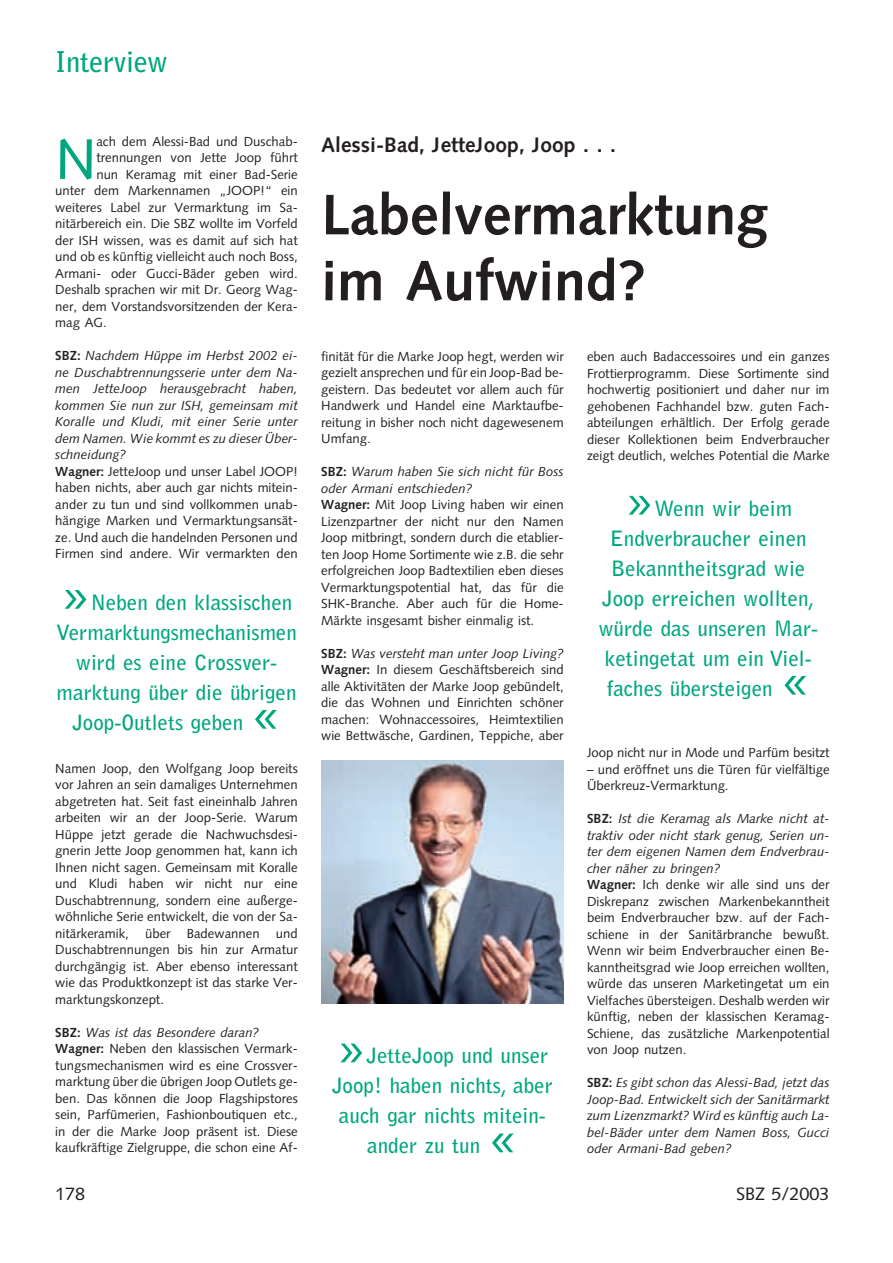
<style>
.page{position:relative;width:893px;height:1263px;background:#fff}
.page>*{position:absolute;margin:0;border:0;box-sizing:border-box;transform-origin:0 0}
.t1{font:300 60px "Bell Gothic";color:#00a77e}
.t2{font:57.15px "Syntax";color:#00a77e}
.t3{font:700 57px/66px "Syntax";color:#231f20}
.t4{font:700 28.5px "Bell Gothic";letter-spacing:-.01em;color:#00a77e}
.t5{font:700 21px "Bell Gothic";color:#00a77e}
.t6{font:700 21px "Syntax";color:#231f20}
.t7{font:18px "Syntax";color:#231f20}
.t8{font:13.2px/16.5px "Syntax";color:#231f20;text-align:justify}
.t9{font:italic 13.2px/16.5px "Syntax";color:#231f20;text-align:justify}
.s1{font-weight:700;font-style:normal}
.s2{font-style:normal}
.s3{font-weight:700}
.s4{font-style:italic}
</style>
<div class="page">
<img style="left:321px;top:761px;width:242px;height:243px">
<h3 class="t4" style="left:55px;top:51px;width:114px">Interview</h3>
<h2 class="t2" style="left:55px;top:136px;width:43px">N</h2>
<p class="t8" style="left:96px;top:134px;width:203px">ach dem Alessi-Bad und Duschab-</p>
<p class="t8" style="left:96px;top:151px;width:203px">trennungen von Jette Joop führt</p>
<p class="t8" style="left:96px;top:167px;width:203px">nun Keramag mit einer Bad-Serie</p>
<p class="t8" style="left:55px;top:184px;width:244px">unter dem Markennamen „JOOP!“ ein</p>
<p class="t8" style="left:55px;top:200px;width:244px">weiteres Label zur Vermarktung im Sa-</p>
<p class="t8" style="left:55px;top:217px;width:244px">nitärbereich ein. Die SBZ wollte im Vorfeld</p>
<p class="t8" style="left:55px;top:233px;width:244px">der ISH wissen, was es damit auf sich hat</p>
<p class="t8" style="left:55px;top:250px;width:244px">und ob es künftig vielleicht auch noch Boss,</p>
<p class="t8" style="left:55px;top:266px;width:244px">Armani- oder Gucci-Bäder geben wird.</p>
<p class="t8" style="left:55px;top:283px;width:244px">Deshalb sprachen wir mit Dr. Georg Wag-</p>
<p class="t8" style="left:55px;top:299px;width:244px">ner, dem Vorstandsvorsitzenden der Kera-</p>
<p class="t8" style="left:55px;top:316px;width:53px">mag AG.</p>
<p class="t9" style="left:55px;top:349px;width:244px;text-align:left"><span class="s1">SBZ:</span> Nachdem Hüppe im Herbst 2002 ei&shy;ne Duschabtrennungsserie unter dem Na&shy;men JetteJoop herausgebracht haben, kommen Sie nun zur ISH, gemeinsam mit Koralle und Kludi, mit einer Serie unter dem Namen. Wie kommt es zu dieser Über&shy;schneidung?<br><span class="s1">Wagner:</span> <span class="s2">JetteJoop und unser Label JOOP! haben nichts, aber auch gar nichts mitein&shy;ander zu tun und sind vollkommen unab&shy;hängige Marken und Vermarktungsansät&shy;ze. Und auch die handelnden Personen und Firmen sind andere. Wir vermarkten den</span></p>
<h1 class="t1" style="left:61px;top:571px;width:31px">»</h1>
<h3 class="t5" style="left:91px;top:594px;width:203px">Neben den klassischen</h3>
<h3 class="t5" style="left:56px;top:624px;width:242px">Vermarktungsmechanismen</h3>
<h3 class="t5" style="left:76px;top:654px;width:203px">wird es eine Crossver-</h3>
<h3 class="t5" style="left:56px;top:684px;width:241px">marktung über die übrigen</h3>
<h3 class="t5" style="left:72px;top:714px;width:172px">Joop-Outlets geben</h3>
<h1 class="t1" style="left:251px;top:691px;width:31px">«</h1>
<p class="t8" style="left:55px;top:761px;width:244px">Namen Joop, den Wolfgang Joop bereits vor Jahren an sein damaliges Unternehmen abgetreten hat. Seit fast eineinhalb Jahren arbeiten wir an der Joop-Serie. Warum Hüppe jetzt gerade die Nachwuchsdesi&shy;gnerin Jette Joop genommen hat, kann ich Ihnen nicht sagen. Gemeinsam mit Koralle und Kludi haben wir nicht nur eine Duschabtrennung, sondern eine außerge&shy;wöhnliche Serie entwickelt, die von der Sa&shy;nitärkeramik, über Badewannen und Duschabtrennungen bis hin zur Armatur durchgängig ist. Aber ebenso interessant wie das Produktkonzept ist das starke Ver&shy;marktungskonzept.</p>
<p class="t8" style="left:55px;top:1025px;width:244px;text-align:left"><span class="s3">SBZ:</span> <span class="s4">Was ist das Besondere daran?<br></span><span class="s3">Wagner:</span> Neben den klassischen Vermark&shy;tungsmechanismen wird es eine Crossver&shy;marktung über die übrigen Joop Outlets ge&shy;ben. Das können die Joop Flagshipstores sein, Parfümerien, Fashionboutiquen etc., in der die Marke Joop präsent ist. Diese kaufkräftige Zielgruppe, die schon eine Af-</p>
<h3 class="t6" style="left:321px;top:136px;width:296px">Alessi-Bad, JetteJoop, Joop . . .</h3>
<h3 class="t3" style="left:321px;top:187px;width:448px">Labelvermarktung im Aufwind?</h3>
<p class="t8" style="left:321px;top:349px;width:244px">finität für die Marke Joop hegt, werden wir gezielt ansprechen und für ein Joop-Bad be&shy;geistern. Das bedeutet vor allem auch für Handwerk und Handel eine Marktaufbe&shy;reitung in bisher noch nicht dagewesenem Umfang.</p>
<p class="t8" style="left:321px;top:465px;width:244px;text-align:left"><span class="s3">SBZ:</span> <span class="s4">Warum haben Sie sich nicht für Boss oder Armani entschieden?<br></span><span class="s3">Wagner:</span> Mit Joop Living haben wir einen Lizenzpartner der nicht nur den Namen Joop mitbringt, sondern durch die etablier&shy;ten Joop Home Sortimente wie z.B. die sehr erfolgreichen Joop Badtextilien eben dieses Vermarktungspotential hat, das für die SHK-Branche. Aber auch für die Home-Märkte insgesamt bisher einmalig ist.</p>
<p class="t8" style="left:321px;top:646px;width:244px"><span class="s3">SBZ:</span> <span class="s4">Was versteht man unter Joop Living?<br></span><span class="s3">Wagner:</span> In diesem Geschäftsbereich sind alle Aktivitäten der Marke Joop gebündelt, die das Wohnen und Einrichten schöner machen: Wohnaccessoires, Heimtextilien wie Bettwäsche, Gardinen, Teppiche, aber</p>
<h1 class="t1" style="left:336px;top:1024px;width:31px">»</h1>
<h3 class="t5" style="left:366px;top:1048px;width:183px">JetteJoop und unser</h3>
<h3 class="t5" style="left:332px;top:1078px;width:222px">Joop! haben nichts, aber</h3>
<h3 class="t5" style="left:339px;top:1108px;width:208px">auch gar nichts mitein-</h3>
<h3 class="t5" style="left:367px;top:1138px;width:114px">ander zu tun</h3>
<h1 class="t1" style="left:487px;top:1114px;width:31px">«</h1>
<p class="t8" style="left:587px;top:350px;width:244px">eben auch Badaccessoires und ein ganzes Frottierprogramm. Diese Sortimente sind hochwertig positioniert und daher nur im gehobenen Fachhandel bzw. guten Fach&shy;abteilungen erhältlich. Der Erfolg gerade dieser Kollektionen beim Endverbraucher zeigt deutlich, welches Potential die Marke</p>
<h1 class="t1" style="left:624px;top:477px;width:31px">»</h1>
<h3 class="t5" style="left:654px;top:500px;width:139px">Wenn wir beim</h3>
<h3 class="t5" style="left:610px;top:530px;width:198px">Endverbraucher einen</h3>
<h3 class="t5" style="left:611px;top:560px;width:196px">Bekanntheitsgrad wie</h3>
<h3 class="t5" style="left:602px;top:590px;width:214px">Joop erreichen wollten,</h3>
<h3 class="t5" style="left:598px;top:620px;width:221px">würde das unseren Mar-</h3>
<h3 class="t5" style="left:605px;top:650px;width:208px">ketingetat um ein Viel-</h3>
<h3 class="t5" style="left:606px;top:680px;width:168px">faches übersteigen</h3>
<h1 class="t1" style="left:780px;top:657px;width:31px">«</h1>
<p class="t8" style="left:587px;top:746px;width:244px">Joop nicht nur in Mode und Parfüm besitzt</p>
<p class="t8" style="left:587px;top:762px;width:244px">– und eröffnet uns die Türen für vielfältige<br>Überkreuz-Vermarktung.</p>
<p class="t8" style="left:587px;top:812px;width:244px;text-align:left"><span class="s3">SBZ:</span> <span class="s4">Ist die Keramag als Marke nicht at&shy;traktiv oder nicht stark genug, Serien un&shy;ter dem eigenen Namen dem Endverbrau&shy;cher näher zu bringen?<br></span><span class="s3">Wagner:</span> Ich denke wir alle sind uns der Diskrepanz zwischen Markenbekanntheit beim Endverbraucher bzw. auf der Fach&shy;schiene in der Sanitärbranche bewußt.<br>Wenn wir beim Endverbraucher einen Be&shy;kanntheitsgrad wie Joop erreichen wollten, würde das unseren Marketingetat um ein Vielfaches übersteigen. Deshalb werden wir künftig, neben der klassischen Keramag-Schiene, das zusätzliche Markenpotential von Joop nutzen.</p>
<p class="t9" style="left:587px;top:1075px;width:244px"><span class="s1">SBZ:</span> Es gibt schon das Alessi-Bad, jetzt das Joop-Bad. Entwickelt sich der Sanitärmarkt zum Lizenzmarkt? Wird es künftig auch La&shy;bel-Bäder unter dem Namen Boss, Gucci oder Armani-Bad geben?</p>
<h3 class="t7" style="left:55px;top:1186px;width:32px">178</h3>
<h3 class="t7" style="left:736px;top:1186px;width:95px">SBZ 5/2003</h3>
</div>
